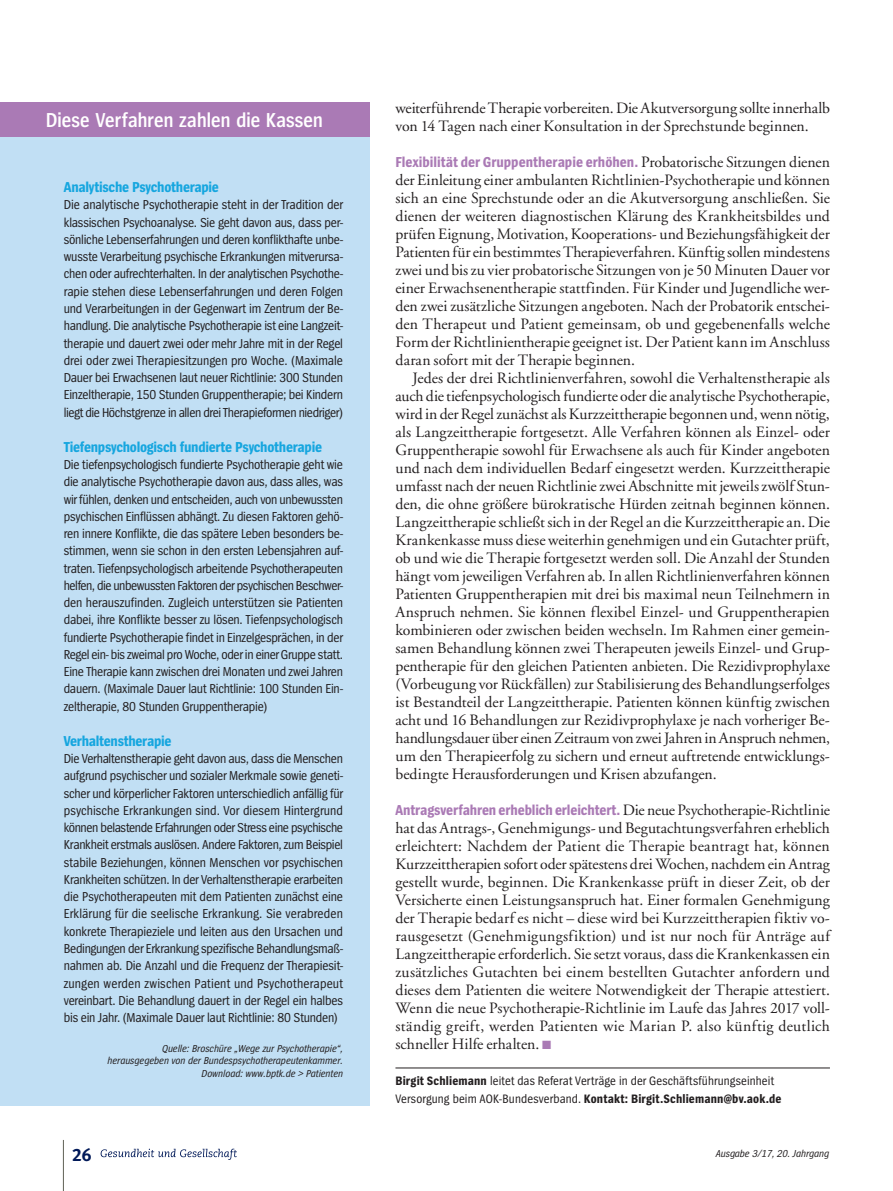
<style>
.page{position:relative;width:893px;height:1191px;background:#fff}
.page>*{position:absolute;margin:0;border:0;box-sizing:border-box;transform-origin:0 0}
.Kasten_Head_14{font:600 21px "Spiegel Cd";letter-spacing:.005em;color:#fff}
.Thema_Fließ_oE{font:15.75px/18px "GG Garamond";color:#231f20;text-align:justify}
.Thema_Fließ_mE{font:15.75px/18px "GG Garamond";color:#231f20;text-align:justify}
.Thema_Fließ_oE-2{font:700 15px "Spiegel Cd";color:#aa7ab5}
.Kasten_Fließ_9_11_5{font:700 15px "Spiegel Cd";letter-spacing:-.02em;color:#16a6df}
.Kasten_Fließ_9_11_5-2{font:13.5px/17.2px "Spiegel Cd";letter-spacing:-.02em;color:#231f20;text-align:justify}
.allg-Autorenzeile{font:12.75px/18px "Spiegel Cd";letter-spacing:.01em;color:#231f20}
.t1{font:italic 10.5px/12.6px "Spiegel Cd";color:#231f20;text-align:right}
.s1{font-family:"GG Garamond";font-weight:400;font-size:15.75px;color:#231f20}
.s2{color:#aa7ab5}
.s3{font-weight:700}
</style>
<div class="page">
<hr style="left:63px;top:1140px;width:1px;height:51px;background:#606155">
<svg style="left:101px;top:1148px;width:136px;height:11px"></svg>
<hr style="left:892px;top:306px;width:1px;height:885px;background:#e8ebec">
<hr style="left:395px;top:1067px;width:435px;height:1px;background:#231f20">
<div style="left:0;top:102px;width:370px;height:1004px;background:#c1dff4"></div>
<div style="left:0;top:102px;width:370px;height:34px;background:#aa7ab5"></div>
<p class="Kasten_Head_14" style="left:46px;top:109px;width:278px">Diese Verfahren zahlen die Kassen</p>
<p class="Kasten_Fließ_9_11_5" style="left:64px;top:180px;width:157px">Analytische Psychotherapie</p>
<p class="Kasten_Fließ_9_11_5-2" style="left:64px;top:197px;width:281px">Die analytische Psychotherapie steht in der Tradition der klassischen Psychoanalyse. Sie geht davon aus, dass per&shy;sönliche Lebenserfahrungen und deren konflikthafte unbe&shy;wusste Verarbeitung psychische Erkrankungen mitverursa&shy;chen oder aufrechterhalten. In der analytischen Psychothe&shy;rapie stehen diese Lebenserfahrungen und deren Folgen und Verarbeitungen in der Gegenwart im Zentrum der Be&shy;handlung. Die analytische Psychotherapie ist eine Langzeit&shy;therapie und dauert zwei oder mehr Jahre mit in der Regel drei oder zwei Therapiesitzungen pro Woche. (Maximale Dauer bei Erwachsenen laut neuer Richtlinie: 300 Stunden Einzeltherapie, 150 Stunden Gruppentherapie; bei Kindern liegt die Höchstgrenze in allen drei Therapieformen niedriger)</p>
<p class="Kasten_Fließ_9_11_5" style="left:64px;top:439px;width:260px">Tiefenpsychologisch fundierte Psychotherapie</p>
<p class="Kasten_Fließ_9_11_5-2" style="left:64px;top:456px;width:281px">Die tiefenpsychologisch fundierte Psychotherapie geht wie die analytische Psychotherapie davon aus, dass alles, was wir fühlen, denken und entscheiden, auch von unbewussten psychischen Einflüssen abhängt. Zu diesen Faktoren gehö&shy;ren innere Konflikte, die das spätere Leben besonders be&shy;stimmen, wenn sie schon in den ersten Lebensjahren auf&shy;traten. Tiefenpsychologisch arbeitende Psychotherapeuten helfen, die unbewussten Faktoren der psychischen Beschwer&shy;den herauszufinden. Zugleich unterstützen sie Patienten dabei, ihre Konflikte besser zu lösen. Tiefenpsychologisch fundierte Psychotherapie findet in Einzelgesprächen, in der Regel ein- bis zweimal pro Woche, oder in einer Gruppe statt.<br>Eine Therapie kann zwischen drei Monaten und zwei Jahren dauern. (Maximale Dauer laut Richtlinie: 100 Stunden Ein&shy;zeltherapie, 80 Stunden Gruppentherapie)</p>
<p class="Kasten_Fließ_9_11_5" style="left:64px;top:733px;width:109px">Verhaltenstherapie</p>
<p class="Kasten_Fließ_9_11_5-2" style="left:64px;top:750px;width:281px">Die Verhaltenstherapie geht davon aus, dass die Menschen aufgrund psychischer und sozialer Merkmale sowie geneti&shy;scher und körperlicher Faktoren unterschiedlich anfällig für psychische Erkrankungen sind. Vor diesem Hintergrund können belastende Erfahrungen oder Stress eine psychische Krankheit erstmals auslösen. Andere Faktoren, zum Beispiel stabile Beziehungen, können Menschen vor psychischen Krankheiten schützen. In der Verhaltenstherapie erarbeiten die Psychotherapeuten mit dem Patienten zunächst eine Erklärung für die seelische Erkrankung. Sie verabreden konkrete Therapieziele und leiten aus den Ursachen und Bedingungen der Erkrankung spezifische Behandlungsmaß&shy;nahmen ab. Die Anzahl und die Frequenz der Therapiesit&shy;zungen werden zwischen Patient und Psychotherapeut vereinbart. Die Behandlung dauert in der Regel ein halbes bis ein Jahr. (Maximale Dauer laut Richtlinie: 80 Stunden)</p>
<p class="t1" style="left:107px;top:1042px;width:237px">Quelle: Broschüre „Wege zur Psychotherapie“, herausgegeben von der Bundespsychotherapeutenkammer.<br>Download: www.bptk.de &gt; Patienten</p>
<p class="Thema_Fließ_oE" style="left:395px;top:99px;width:436px">weiterführende Therapie vorbereiten. Die Akutversorgung sollte innerhalb von 14 Tagen nach einer Konsultation in der Sprechstunde beginnen.</p>
<p class="Thema_Fließ_oE-2" style="left:395px;top:154px;width:436px">Flexibilität der Gruppentherapie erhöhen. <span class="s1">Probatorische Sitzungen dienen</span></p>
<p class="Thema_Fließ_oE" style="left:395px;top:171px;width:436px">der Einleitung einer ambulanten Richtlinien-Psychotherapie und können sich an eine Sprechstunde oder an die Akutversorgung anschließen. Sie dienen der weiteren diagnostischen Klärung des Krankheitsbildes und prüfen Eignung, Motivation, Kooperations- und Beziehungsfähigkeit der Patienten für ein bestimmtes Therapieverfahren. Künftig sollen mindestens zwei und bis zu vier probatorische Sitzungen von je 50 Minuten Dauer vor einer Erwachsenentherapie stattfinden. Für Kinder und Jugendliche wer&shy;den zwei zusätzliche Sitzungen angeboten. Nach der Probatorik entschei&shy;den Therapeut und Patient gemeinsam, ob und gegebenenfalls welche Form der Richtlinientherapie geeignet ist. Der Patient kann im Anschluss daran sofort mit der Therapie beginnen.</p>
<p class="Thema_Fließ_mE" style="left:395px;top:369px;width:436px;text-indent:17px">Jedes der drei Richtlinienverfahren, sowohl die Verhaltenstherapie als auch die tiefenpsychologisch fundierte oder die analytische Psychotherapie, wird in der Regel zunächst als Kurzzeittherapie begonnen und, wenn nötig, als Langzeittherapie fortgesetzt. Alle Verfahren können als Einzel- oder Gruppentherapie sowohl für Erwachsene als auch für Kinder angeboten und nach dem individuellen Bedarf eingesetzt werden. Kurzzeittherapie umfasst nach der neuen Richtlinie zwei Abschnitte mit jeweils zwölf Stun&shy;den, die ohne größere bürokratische Hürden zeitnah beginnen können.<br>Langzeittherapie schließt sich in der Regel an die Kurzzeittherapie an. Die Krankenkasse muss diese weiterhin genehmigen und ein Gutachter prüft, ob und wie die Therapie fortgesetzt werden soll. Die Anzahl der Stunden hängt vom jeweiligen Verfahren ab. In allen Richtlinienverfahren können Patienten Gruppentherapien mit drei bis maximal neun Teilnehmern in Anspruch nehmen. Sie können flexibel Einzel- und Gruppentherapien kombinieren oder zwischen beiden wechseln. Im Rahmen einer gemein&shy;samen Behandlung können zwei Therapeuten jeweils Einzel- und Grup&shy;pentherapie für den gleichen Patienten anbieten. Die Rezidivprophylaxe (Vorbeugung vor Rückfällen) zur Stabilisierung des Behandlungserfolges ist Bestandteil der Langzeittherapie. Patienten können künftig zwischen acht und 16 Behandlungen zur Rezidivprophylaxe je nach vorheriger Be&shy;handlungsdauer über einen Zeitraum von zwei Jahren in Anspruch nehmen, um den Therapieerfolg zu sichern und erneut auftretende entwicklungs&shy;bedingte Herausforderungen und Krisen abzufangen.</p>
<p class="Thema_Fließ_oE-2" style="left:395px;top:802px;width:436px">Antragsverfahren erheblich erleichtert. <span class="s1">Die neue Psychotherapie-Richtlinie</span></p>
<p class="Thema_Fließ_oE" style="left:395px;top:819px;width:436px">hat das Antrags-, Genehmigungs- und Begutachtungsverfahren erheblich erleichtert: Nachdem der Patient die Therapie beantragt hat, können Kurzzeittherapien sofort oder spätestens drei Wochen, nachdem ein Antrag gestellt wurde, beginnen. Die Krankenkasse prüft in dieser Zeit, ob der Versicherte einen Leistungsanspruch hat. Einer formalen Genehmigung der Therapie bedarf es nicht – diese wird bei Kurzzeittherapien fiktiv vo&shy;rausgesetzt (Genehmigungsfiktion) und ist nur noch für Anträge auf Langzeittherapie erforderlich. Sie setzt voraus, dass die Krankenkassen ein zusätzliches Gutachten bei einem bestellten Gutachter anfordern und dieses dem Patienten die weitere Notwendigkeit der Therapie attestiert.<br>Wenn die neue Psychotherapie-Richtlinie im Laufe das Jahres 2017 voll&shy;ständig greift, werden Patienten wie Marian P. also künftig deutlich schneller Hilfe erhalten. <span class="s2">√</span></p>
<p class="allg-Autorenzeile" style="left:395px;top:1072px;width:388px"><span class="s3">Birgit Schliemann</span> leitet das Referat Verträge in der Geschäftsführungseinheit<br>Versorgung beim AOK-Bundesverband. <span class="s3">Kontakt: Birgit.Schliemann@bv.aok.de</span></p>
<p class="t1" style="left:716px;top:1147px;width:115px">Ausgabe 3/17, 20. Jahrgang</p>
</div>
